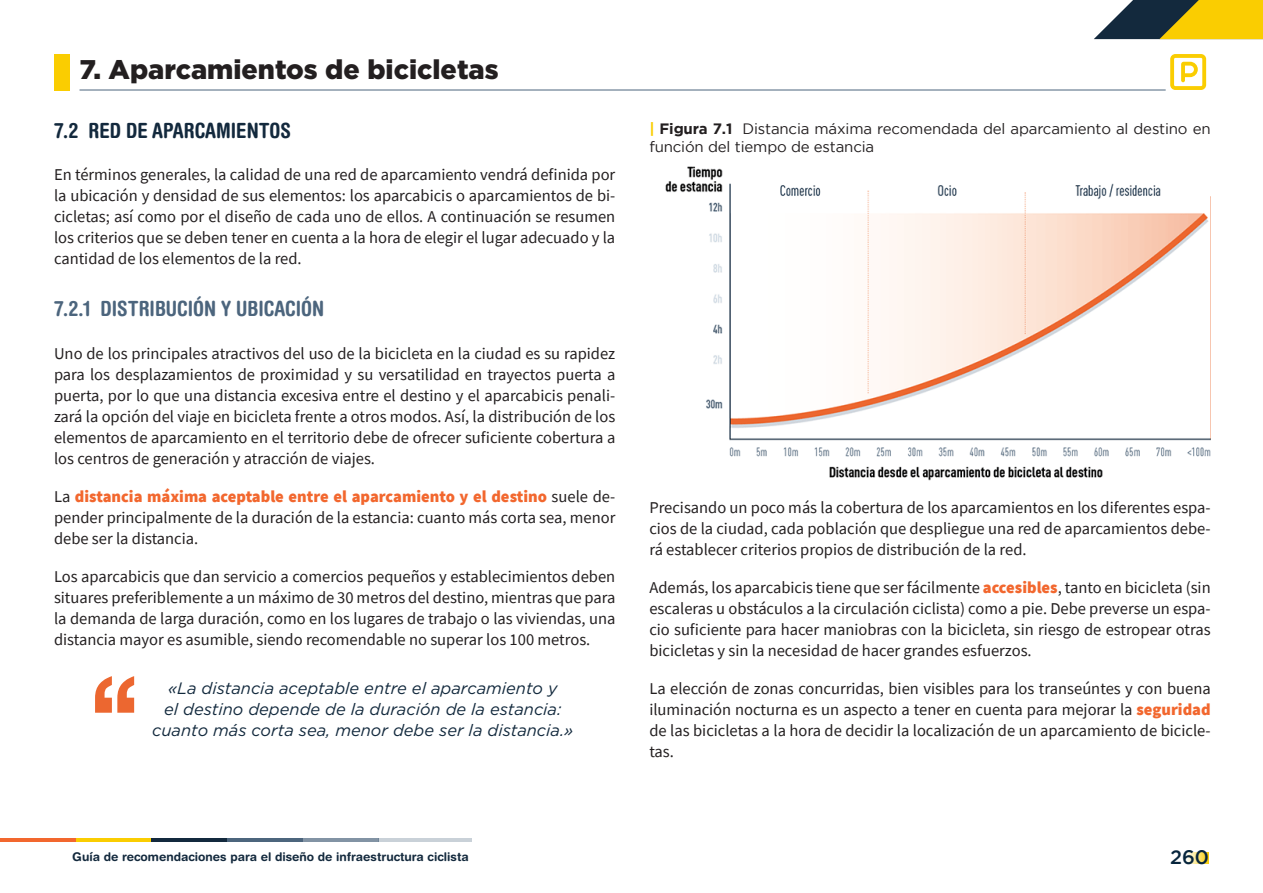
<style>
.page{position:relative;width:1263px;height:893px;background:#fff}
.page>*{position:absolute;margin:0;border:0;box-sizing:border-box;transform-origin:0 0}
.t1{font:900 27px "Gotham";color:#231f20}
.t2{font:700 condensed 21px "Helvetica Rounded LT Std";color:#4c657d}
.t3{font:700 condensed 21px "Helvetica Rounded LT Std";color:#13293d}
.t4{font:500 19.5px "Gotham";color:#07253c}
.t5{font:16.5px/21px "Source Sans Pro";color:#231f20;text-align:justify}
.t6{font:italic 16.5px/21px "Gotham";color:#12293d;text-align:center}
.t7{font:15px/18px "Gotham";letter-spacing:-.01em;color:#231f20}
.t8{font:700 12px "Helvetica Rounded LT Std";color:#13293d}
.s1{font-weight:900;color:#f2672e}
.s2{font-weight:700;color:#facd01}
.s3{font-weight:700}
</style>
<div class="page">
<svg style="left:1094px;top:0;width:169px;height:39px;background:#a09235"></svg>
<svg style="left:1187px;top:853px;width:22px;height:11px"></svg>
<hr style="left:0;top:839px;width:76px;height:3px;background:#f2672e">
<hr style="left:76px;top:839px;width:75px;height:3px;background:#facd01">
<hr style="left:151px;top:839px;width:76px;height:3px;background:#13293d">
<hr style="left:227px;top:839px;width:76px;height:3px;background:#4c657d">
<hr style="left:303px;top:839px;width:76px;height:3px;background:#4c657d">
<hr style="left:378px;top:839px;width:94px;height:3px;background:#4c657d">
<svg style="left:95px;top:676px;width:40px;height:37px"></svg>
<svg style="left:1170px;top:54px;width:36px;height:36px"></svg>
<div style="left:54px;top:54px;width:15px;height:36px;background:#facd01"></div>
<hr style="left:80px;top:90px;width:1086px;height:1px;background:#4c657d">
<img style="left:665px;top:166px;width:546px;height:314px">
<p class="t1" style="left:80px;top:54px;width:421px">7. Aparcamientos de bicicletas</p>
<p class="t3" style="left:54px;top:118px;width:238px">7.2 RED DE APARCAMIENTOS</p>
<p class="t5" style="left:54px;top:164px;width:563px">En términos generales, la calidad de una red de aparcamiento vendrá definida por la ubicación y densidad de sus elementos: los aparcabicis o aparcamientos de bi&shy;cicletas; así como por el diseño de cada uno de ellos. A continuación se resumen los criterios que se deben tener en cuenta a la hora de elegir el lugar adecuado y la cantidad de los elementos de la red.</p>
<p class="t2" style="left:54px;top:296px;width:272px">7.2.1 DISTRIBUCIÓN Y UBICACIÓN</p>
<p class="t5" style="left:54px;top:342px;width:563px">Uno de los principales atractivos del uso de la bicicleta en la ciudad es su rapidez para los desplazamientos de proximidad y su versatilidad en trayectos puerta a puerta, por lo que una distancia excesiva entre el destino y el aparcabicis penali&shy;zará la opción del viaje en bicicleta frente a otros modos. Así, la distribución de los elementos de aparcamiento en el territorio debe de ofrecer suficiente cobertura a los centros de generación y atracción de viajes.</p>
<p class="t5" style="left:54px;top:485px;width:563px">La <span class="s1">distancia máxima aceptable entre el aparcamiento y el destino</span> suele de&shy;pender principalmente de la duración de la estancia: cuanto más corta sea, menor debe ser la distancia.</p>
<p class="t5" style="left:54px;top:566px;width:563px">Los aparcabicis que dan servicio a comercios pequeños y establecimientos deben situares preferiblemente a un máximo de 30 metros del destino, mientras que para la demanda de larga duración, como en los lugares de trabajo o las viviendas, una distancia mayor es asumible, siendo recomendable no superar los 100 metros.</p>
<p class="t6" style="left:152px;top:677px;width:423px">«La distancia aceptable entre el aparcamiento y<br>el destino depende de la duración de la estancia: cuanto más corta sea, menor debe ser la distancia.»</p>
<p class="t7" style="left:649px;top:119px;width:563px"><span class="s2">|</span> <span class="s3">Figura 7.1</span> Distancia máxima recomendada del aparcamiento al destino en función del tiempo de estancia</p>
<p class="t5" style="left:649px;top:497px;width:563px">Precisando un poco más la cobertura de los aparcamientos en los diferentes espa&shy;cios de la ciudad, cada población que despliegue una red de aparcamientos debe&shy;rá establecer criterios propios de distribución de la red.</p>
<p class="t5" style="left:649px;top:577px;width:563px">Además, los aparcabicis tiene que ser fácilmente <span class="s1">accesibles</span>, tanto en bicicleta (sin escaleras u obstáculos a la circulación ciclista) como a pie. Debe preverse un espa&shy;cio suficiente para hacer maniobras con la bicicleta, sin riesgo de estropear otras bicicletas y sin la necesidad de hacer grandes esfuerzos.</p>
<p class="t5" style="left:649px;top:678px;width:563px">La elección de zonas concurridas, bien visibles para los transeúntes y con buena iluminación nocturna es un aspecto a tener en cuenta para mejorar la <span class="s1">seguridad </span>de las bicicletas a la hora de decidir la localización de un aparcamiento de bicicle&shy;tas.</p>
<p class="t8" style="left:72px;top:850px;width:398px">Guía de recomendaciones para el diseño de infraestructura ciclista</p>
<p class="t4" style="left:1170px;top:846px;width:40px">260</p>
</div>
